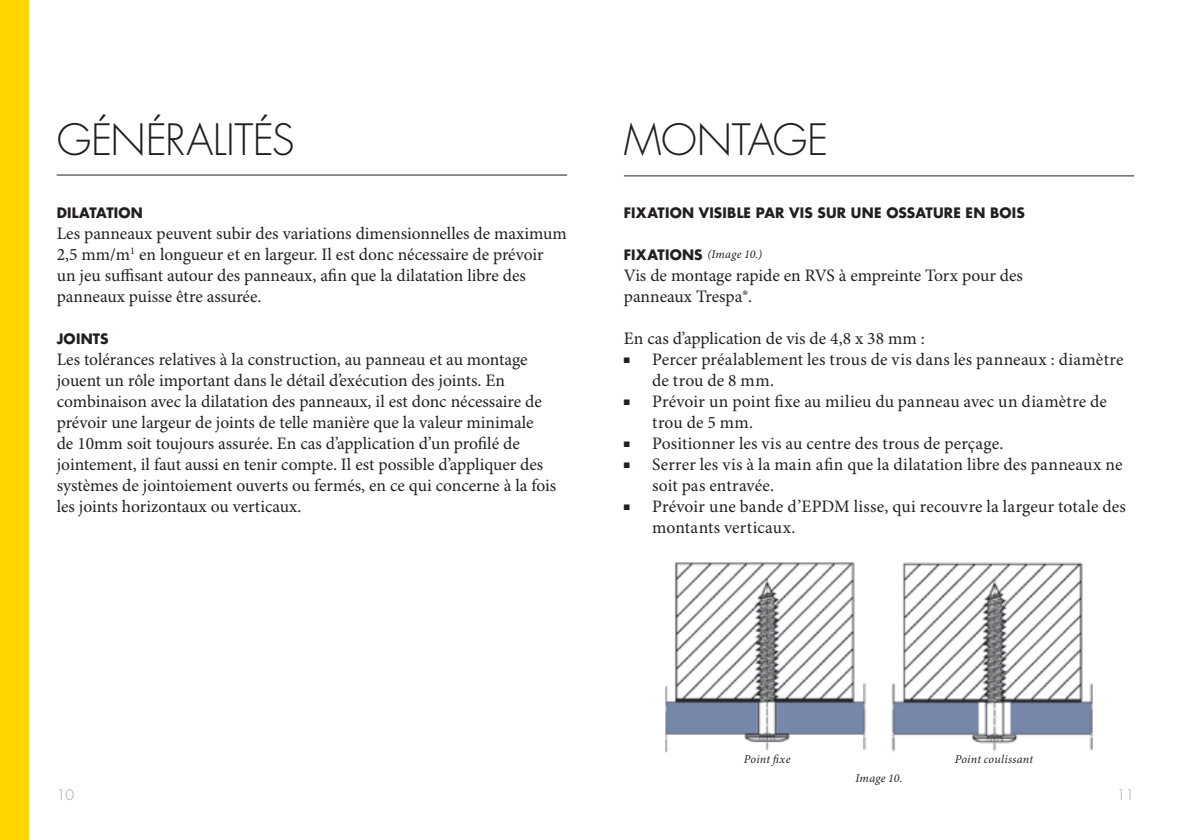
<style>
.page{position:relative;width:1191px;height:840px;background:#fff}
.page>*{position:absolute;margin:0;border:0;box-sizing:border-box;transform-origin:0 0}
.t1{font:300 42px "Futura Std";letter-spacing:-.01em;color:#231f20}
.t2{font:17.6px/21px "Minion Pro";color:#231f20}
.t3{font:700 14px "Futura Std";letter-spacing:.015em;color:#231f20}
.t4{font:300 14px "Futura Std";color:#9d9fa2}
.t5{font:italic 12px "Minion Pro";letter-spacing:.02em;color:#231f20}
.s1{font-family:"Futura Std";font-weight:700;font-style:normal;font-size:14px}
</style>
<div class="page">
<div style="left:0;top:0;width:28px;height:839px;background:#ffd600"></div>
<hr style="left:624px;top:175px;width:510px;height:1px;background:#231f20">
<hr style="left:57px;top:174px;width:510px;height:1px;background:#231f20">
<img style="left:665px;top:562px;width:428px;height:191px">
<h1 class="t1" style="left:57px;top:114px;width:240px">GÉNÉRALITÉS</h1>
<p class="t3" style="left:57px;top:203px;width:88px">DILATATION</p>
<p class="t2" style="left:57px;top:223px;width:511px">Les panneaux peuvent subir des variations dimensionnelles de maximum 2,5 mm/m<sup>1</sup> en longueur et en largeur. Il est donc nécessaire de prévoir un jeu suffisant autour des panneaux, afin que la dilatation libre des panneaux puisse être assurée.</p>
<p class="t3" style="left:57px;top:329px;width:53px">JOINTS</p>
<p class="t2" style="left:57px;top:349px;width:501px">Les tolérances relatives à la construction, au panneau et au montage jouent un rôle important dans le détail d’exécution des joints. En combinaison avec la dilatation des panneaux, il est donc nécessaire de prévoir une largeur de joints de telle manière que la valeur minimale<br>de 10mm soit toujours assurée. En cas d’application d’un profilé de jointement, il faut aussi en tenir compte. Il est possible d’appliquer des systèmes de jointoiement ouverts ou fermés, en ce qui concerne à la fois les joints horizontaux ou verticaux.</p>
<h1 class="t1" style="left:624px;top:114px;width:206px">MONTAGE</h1>
<p class="t3" style="left:624px;top:203px;width:402px">FIXATION VISIBLE PAR VIS SUR UNE OSSATURE EN BOIS</p>
<p class="t5" style="left:624px;top:246px;width:140px"><span class="s1">FIXATIONS</span> (Image 10.)</p>
<p class="t2" style="left:624px;top:265px;width:400px">Vis de montage rapide en RVS à empreinte Torx pour des panneaux Trespa®.</p>
<p class="t2" style="left:624px;top:328px;width:302px">En cas d’application de vis de 4,8 x 38 mm :</p>
<p class="t2" style="left:652px;top:349px;width:473px;text-indent:-28px">■ Percer préalablement les trous de vis dans les panneaux : diamètre de trou de 8 mm.</p>
<p class="t2" style="left:652px;top:391px;width:456px;text-indent:-28px">■ Prévoir un point fixe au milieu du panneau avec un diamètre de trou de 5 mm.</p>
<p class="t2" style="left:624px;top:433px;width:381px">■ Positionner les vis au centre des trous de perçage.</p>
<p class="t2" style="left:652px;top:454px;width:472px;text-indent:-28px">■ Serrer les vis à la main afin que la dilatation libre des panneaux ne soit pas entravée.</p>
<p class="t2" style="left:652px;top:496px;width:475px;text-indent:-28px">■ Prévoir une bande d’EPDM lisse, qui recouvre la largeur totale des montants verticaux.</p>
<p class="t5" style="left:744px;top:751px;width:48px">Point fixe</p>
<p class="t5" style="left:954px;top:751px;width:80px">Point coulissant</p>
<p class="t5" style="left:855px;top:770px;width:48px">Image 10.</p>
<p class="t4" style="left:57px;top:786px;width:19px">10</p>
<p class="t4" style="left:1116px;top:786px;width:19px">11</p>
</div>
